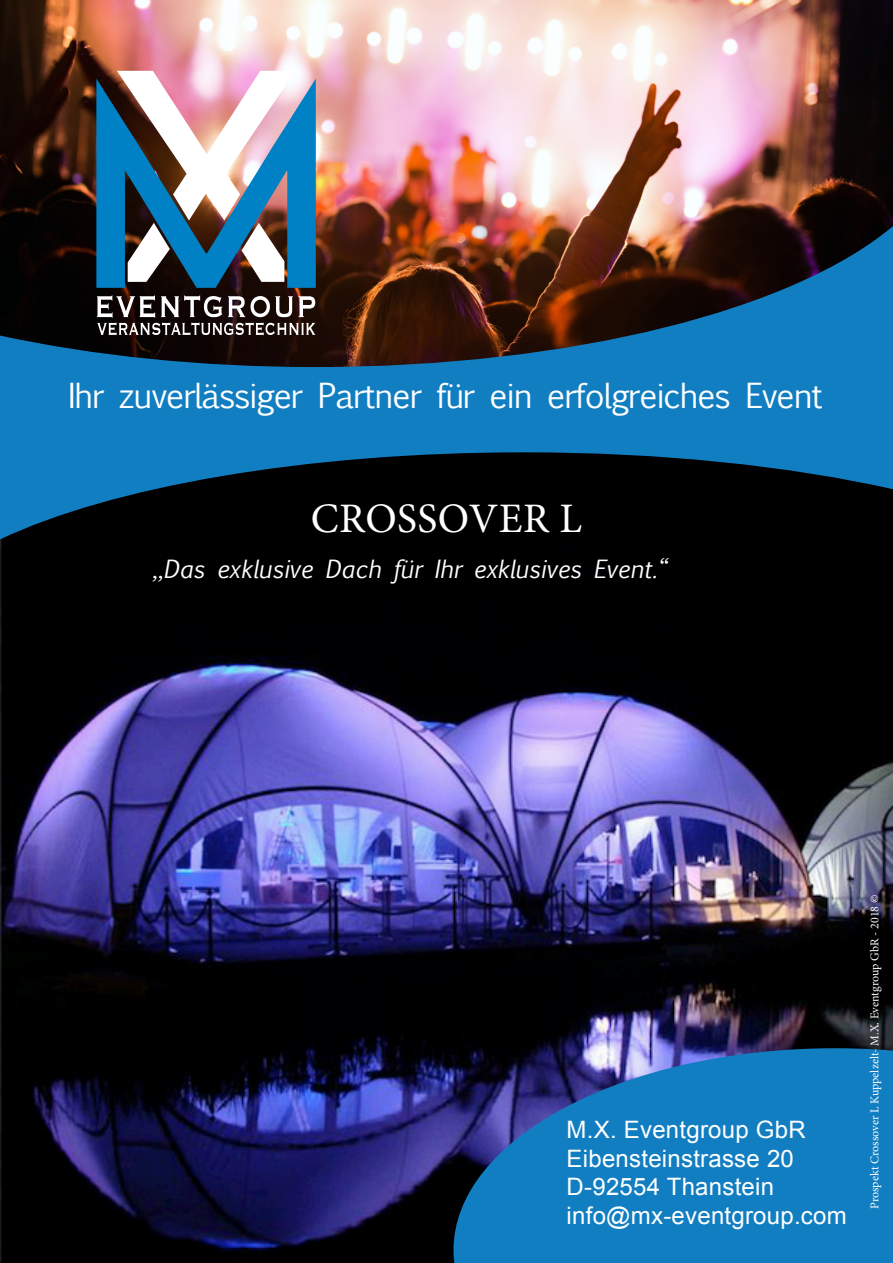
<style>
.page{position:relative;width:893px;height:1263px;background:#fff}
.page>*{position:absolute;margin:0;border:0;box-sizing:border-box;transform-origin:0 0}
.t1{font:42px "Minion Pro";letter-spacing:.01em;color:#fff}
.t2{font:33px "Euphemia UCAS";letter-spacing:-.03em;color:#fff}
.t3{font:24px "Arial";letter-spacing:.01em;color:#fff}
.t4{font:italic 24px "Euphemia UCAS";color:#fff}
.t5{font:12px "Minion Pro";letter-spacing:-.005em;color:#fff}
</style>
<div class="page">
<img style="left:0;top:0;width:893px;height:1263px">
<svg style="left:453px;top:1048px;width:440px;height:215px;fill:#127ec2"></svg>
<svg style="left:0;top:226px;width:893px;height:313px"></svg>
<svg style="left:96px;top:79px;width:220px;height:209px;fill:#0080c5"></svg>
<svg style="left:117px;top:71px;width:178px;height:211px"></svg>
<svg style="left:97px;top:295px;width:218px;height:40px"></svg>
<p class="t2" style="left:68px;top:372px;width:756px">Ihr zuverlässiger Partner für ein erfolgreiches Event</p>
<p class="t1" style="left:311px;top:490px;width:273px">CROSSOVER L</p>
<p class="t4" style="left:152px;top:551px;width:517px">„Das exklusive Dach für Ihr exklusives Event.“</p>
<p class="t3" style="left:567px;top:1113px;width:241px">M.X. Eventgroup GbR</p>
<p class="t3" style="left:567px;top:1142px;width:229px">Eibensteinstrasse 20</p>
<p class="t3" style="left:567px;top:1171px;width:209px">D-92554 Thanstein</p>
<p class="t3" style="left:567px;top:1200px;width:282px">info@mx-eventgroup.com</p>
<p class="t5" style="left:867px;top:1209px;width:316px;rotate:-90deg">Prospekt Crossover L Kuppelzelt- M.X. Eventgroup GbR - 2018 ©</p>
</div>
